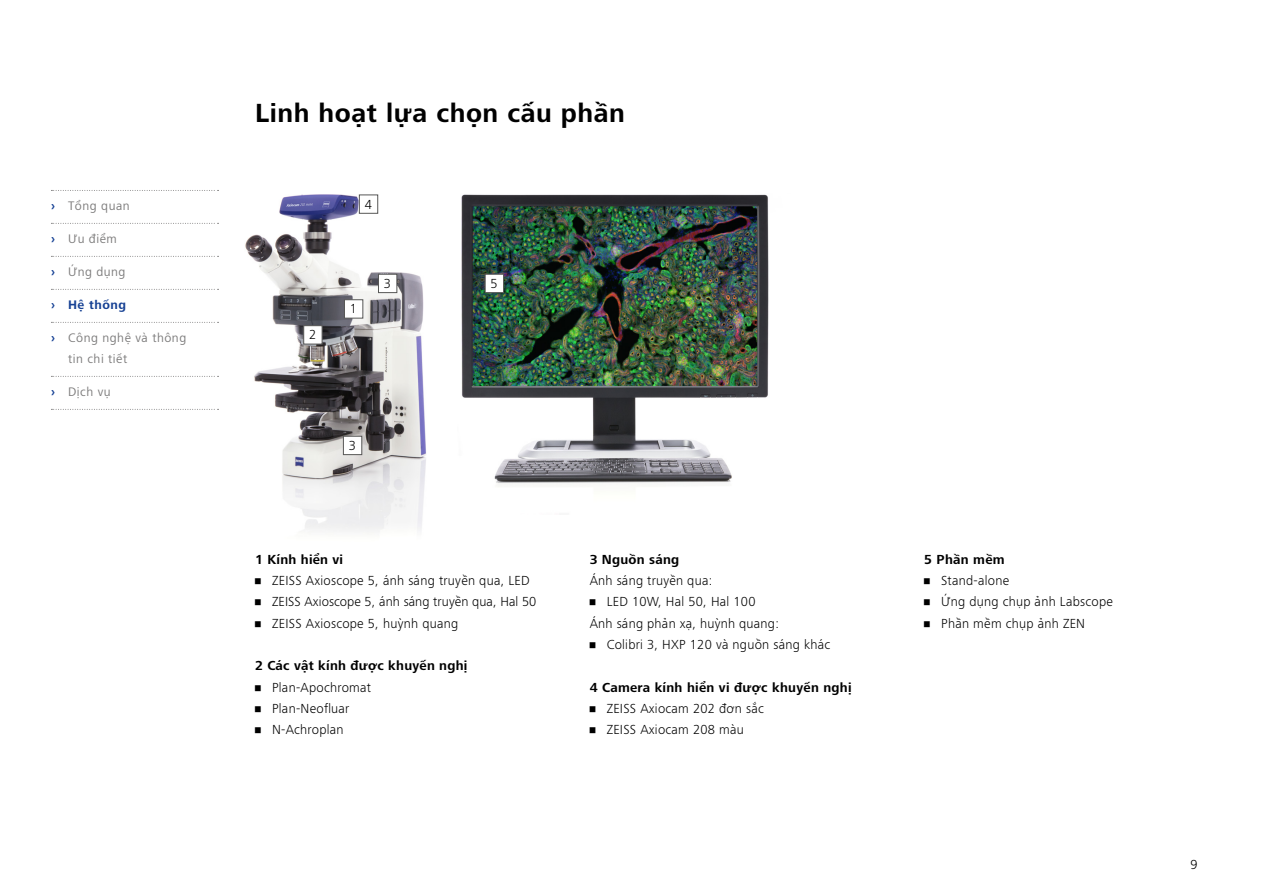
<style>
.page{position:relative;width:1263px;height:893px;background:#fff}
.page>*{position:absolute;margin:0;border:0;box-sizing:border-box;transform-origin:0 0}
.head_18_bd{font:700 27px "ZEISS Frutiger Next Viet";letter-spacing:.02em;color:#000}
.copy_9_lt{font:300 13.5px "ZEISS Frutiger Next Viet";letter-spacing:.02em;color:#000}
.copy_9_bd{font:700 13.5px "ZEISS Frutiger Next Viet";letter-spacing:.02em;color:#000}
.copy_9_lt_indent{font:700 13.5px "ZEISS Frutiger Next Viet";letter-spacing:.02em;color:#000}
.copy_9_lt_bullet{font:700 13.5px "ZEISS Frutiger Next Viet";letter-spacing:.02em;color:#000}
.page_number_nimbus{font:300 13.5px "ZEISS Frutiger Next Viet";color:#000}
.t1{font:12.75px/21px "ZEISS Frutiger Next Viet";letter-spacing:.04em;color:#7c7b7b}
.t2{font:700 12.75px "ZEISS Frutiger Next Viet";letter-spacing:.04em;color:#164194}
.s1{font-weight:700;color:#164194}
</style>
<div class="page">
<img style="left:217px;top:194px;width:209px;height:339px">
<img style="left:461px;top:194px;width:308px;height:293px">
<div style="left:344px;top:299px;width:19px;height:19px;background:#fff;border:1px solid #575756"></div>
<div style="left:303px;top:325px;width:19px;height:19px;background:#fff;border:1px solid #575756"></div>
<div style="left:378px;top:274px;width:19px;height:19px;background:#fff;border:1px solid #575756"></div>
<div style="left:485px;top:274px;width:19px;height:19px;background:#fff;border:1px solid #575756"></div>
<div style="left:343px;top:436px;width:19px;height:19px;background:#fff;border:1px solid #575756"></div>
<div style="left:359px;top:195px;width:19px;height:19px;background:#fff;border:1px solid #575756"></div>
<svg style="left:51px;top:190px;width:168px;height:1px"></svg>
<svg style="left:51px;top:223px;width:168px;height:1px"></svg>
<svg style="left:51px;top:256px;width:168px;height:1px"></svg>
<svg style="left:51px;top:289px;width:168px;height:1px"></svg>
<svg style="left:51px;top:322px;width:168px;height:1px"></svg>
<svg style="left:51px;top:376px;width:168px;height:1px"></svg>
<svg style="left:51px;top:409px;width:168px;height:1px"></svg>
<p class="t1" style="left:51px;top:195px;width:80px"><span class="s1">›</span> Tổng quan</p>
<p class="t1" style="left:51px;top:228px;width:67px"><span class="s1">›</span> Ưu điểm</p>
<p class="t1" style="left:51px;top:261px;width:76px"><span class="s1">›</span> Ứng dụng</p>
<p class="t2" style="left:51px;top:296px;width:77px">› Hệ thống</p>
<p class="t1" style="left:68px;top:327px;width:120px;text-indent:-17px"><span class="s1">›</span> Công nghệ và thông tin chi tiết</p>
<p class="t1" style="left:51px;top:381px;width:61px"><span class="s1">›</span> Dịch vụ</p>
<p class="head_18_bd" style="left:255px;top:93px;width:371px">Linh hoạt lựa chọn cấu phần</p>
<p class="page_number_nimbus" style="left:309px;top:325px;width:9px">2</p>
<p class="page_number_nimbus" style="left:365px;top:195px;width:9px">4</p>
<p class="page_number_nimbus" style="left:350px;top:300px;width:9px">1</p>
<p class="page_number_nimbus" style="left:384px;top:274px;width:9px">3</p>
<p class="page_number_nimbus" style="left:490px;top:274px;width:9px">5</p>
<p class="page_number_nimbus" style="left:349px;top:436px;width:9px">3</p>
<p class="copy_9_bd" style="left:255px;top:550px;width:90px">1 Kính hiển vi</p>
<p class="copy_9_lt" style="left:255px;top:571px;width:276px">• ZEISS Axioscope 5, ánh sáng truyền qua, LED</p>
<p class="copy_9_lt" style="left:255px;top:593px;width:283px">• ZEISS Axioscope 5, ánh sáng truyền qua, Hal 50</p>
<p class="copy_9_lt" style="left:255px;top:614px;width:205px">• ZEISS Axioscope 5, huỳnh quang</p>
<p class="copy_9_bd" style="left:255px;top:656px;width:214px">2 Các vật kính được khuyến nghị</p>
<p class="copy_9_lt" style="left:255px;top:678px;width:118px">• Plan-Apochromat</p>
<p class="copy_9_lt" style="left:255px;top:699px;width:96px">• Plan-Neofluar</p>
<p class="copy_9_lt" style="left:255px;top:720px;width:90px">• N-Achroplan</p>
<p class="copy_9_bd" style="left:590px;top:550px;width:91px">3 Nguồn sáng</p>
<p class="copy_9_lt" style="left:590px;top:571px;width:124px">Ánh sáng truyền qua:</p>
<p class="copy_9_lt" style="left:590px;top:593px;width:167px">• LED 10W, Hal 50, Hal 100</p>
<p class="copy_9_lt" style="left:590px;top:614px;width:191px">Ánh sáng phản xạ, huỳnh quang:</p>
<p class="copy_9_lt" style="left:590px;top:635px;width:242px">• Colibri 3, HXP 120 và nguồn sáng khác</p>
<p class="copy_9_lt_indent" style="left:590px;top:678px;width:263px">4 Camera kính hiển vi được khuyến nghị</p>
<p class="copy_9_lt" style="left:590px;top:699px;width:176px">• ZEISS Axiocam 202 đơn sắc</p>
<p class="copy_9_lt" style="left:590px;top:720px;width:156px">• ZEISS Axiocam 208 màu</p>
<p class="copy_9_lt_bullet" style="left:924px;top:550px;width:82px">5 Phần mềm</p>
<p class="copy_9_lt" style="left:924px;top:571px;width:87px">• Stand-alone</p>
<p class="copy_9_lt" style="left:924px;top:593px;width:190px">• Ứng dụng chụp ảnh Labscope</p>
<p class="copy_9_lt" style="left:924px;top:614px;width:162px">• Phần mềm chụp ảnh ZEN</p>
<p class="copy_9_lt" style="left:1190px;top:855px;width:9px">9</p>
</div>
